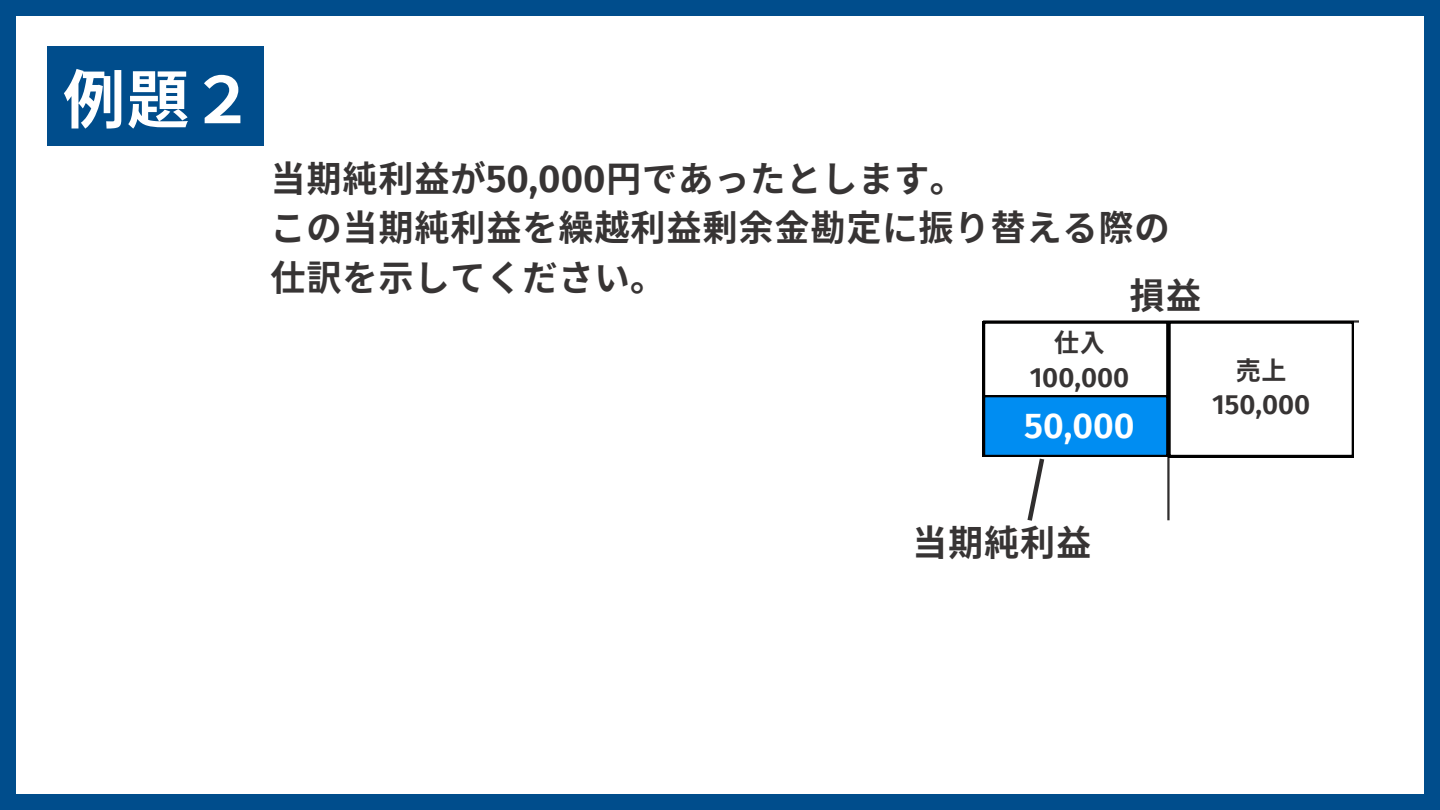
<style>
.page{position:relative;width:1440px;height:810px;background:#fff}
.page>*{position:absolute;margin:0;border:0;box-sizing:border-box;transform-origin:0 0}
.t1{font:700 64.05px "Glow Sans J";color:#fff}
.t2{font:700 36.3px "Glow Sans J";color:#373434}
.t3{font:700 36px/49.5px "Glow Sans J";color:#373434}
.t4{font:700 33.15px "Glow Sans J";color:#fff}
.t5{font:700 25.65px "Glow Sans J";color:#373434}
</style>
<div class="page">
<div style="left:0;top:0;width:1440px;height:15px;background:#004d8c"></div>
<div style="left:0;top:795px;width:1440px;height:15px;background:#004d8c"></div>
<div style="left:0;top:0;width:15px;height:810px;background:#004d8c"></div>
<div style="left:1425px;top:0;width:15px;height:810px;background:#004d8c"></div>
<div style="left:47px;top:46px;width:217px;height:100px;background:#004d8c"></div>
<hr style="left:983px;top:320px;width:376px;height:3px;background:#302e2e">
<svg style="left:983px;top:321px;width:371px;height:200px"></svg>
<h1 class="t1" style="left:62px;top:49px;width:194px">例題２</h1>
<h2 class="t3" style="left:270px;top:152px;width:902px">当期純利益が50,000円であったとします。<br>この当期純利益を繰越利益剰余金勘定に振り替える際の仕訳を示してください。</h2>
<p class="t2" style="left:1129px;top:267px;width:74px">損益</p>
<p class="t5" style="left:1054px;top:322px;width:44px">仕入</p>
<p class="t5" style="left:1030px;top:357px;width:101px">100,000</p>
<h2 class="t4" style="left:1024px;top:399px;width:112px">50,000</h2>
<h2 class="t5" style="left:1236px;top:350px;width:53px">売上</h2>
<p class="t5" style="left:1212px;top:385px;width:100px">150,000</p>
<h2 class="t3" style="left:912px;top:516px;width:182px">当期純利益</h2>
</div>
